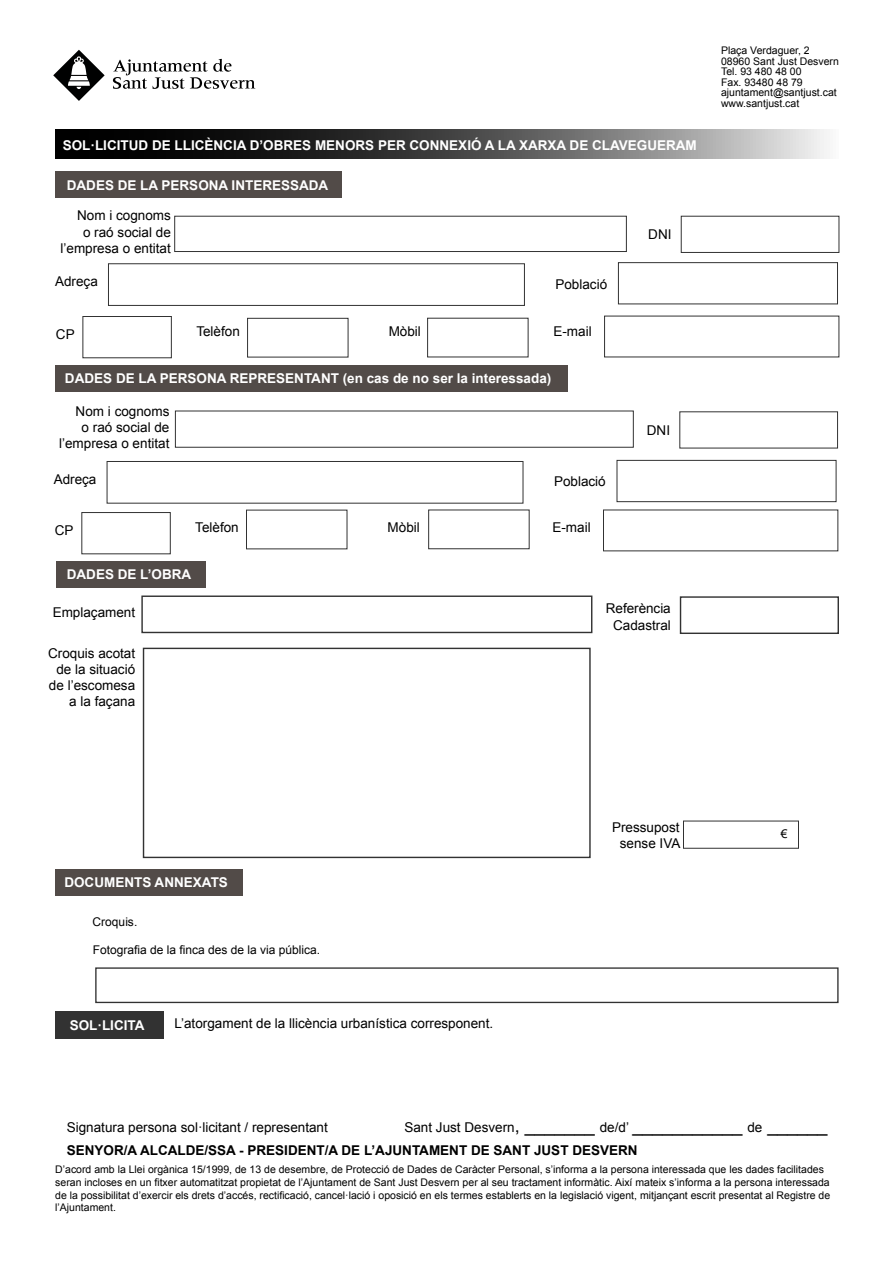
<style>
.page{position:relative;width:893px;height:1263px;background:#fff}
.page>*{position:absolute;margin:0;border:0;box-sizing:border-box;transform-origin:0 0}
.t1{font:18px "Arial";color:#000}
.t2{font:13.5px/16.2px "Arial";color:#000;text-align:right}
.t3{font:700 13.5px "Arial";color:#fff}
.t4{font:700 13.5px "Arial";color:#000}
.t5{font:12px "Arial";color:#000}
.t6{font:10.5px/10.5px "Arial";color:#000}
.s1{font-size:13.5px}
</style>
<div class="page">
<svg style="left:55px;top:130px;width:772px;height:29px;background:#525252"></svg>
<svg style="left:113px;top:59px;width:142px;height:30px"></svg>
<svg style="left:53px;top:50px;width:52px;height:51px"></svg>
<div style="left:681px;top:216px;width:158px;height:37px;border:1px solid #323232"></div>
<div style="left:108px;top:263px;width:417px;height:43px;border:1px solid #323232"></div>
<div style="left:56px;top:172px;width:286px;height:26px;background:#524b48"></div>
<div style="left:56px;top:365px;width:512px;height:27px;background:#524b48"></div>
<div style="left:618px;top:262px;width:220px;height:42px;border:1px solid #323232"></div>
<div style="left:175px;top:411px;width:459px;height:37px;border:1px solid #323232"></div>
<div style="left:107px;top:461px;width:416px;height:42px;border:1px solid #323232"></div>
<div style="left:683px;top:821px;width:116px;height:28px;border:1px solid #323232"></div>
<div style="left:617px;top:460px;width:219px;height:42px;border:1px solid #323232"></div>
<div style="left:56px;top:561px;width:150px;height:26px;background:#524b48"></div>
<div style="left:55px;top:869px;width:188px;height:26px;background:#524b48"></div>
<div style="left:55px;top:1011px;width:108px;height:27px;background:#323232"></div>
<div style="left:141px;top:595px;width:451px;height:38px;border:1px solid #323232"></div>
<div style="left:680px;top:596px;width:159px;height:38px;border:1px solid #323232"></div>
<div style="left:95px;top:967px;width:744px;height:36px;border:1px solid #323232"></div>
<div style="left:247px;top:318px;width:101px;height:39px;border:1px solid #323232"></div>
<div style="left:81px;top:512px;width:90px;height:42px;border:1px solid #323232"></div>
<div style="left:83px;top:316px;width:89px;height:42px;border:1px solid #323232"></div>
<div style="left:428px;top:510px;width:102px;height:39px;border:1px solid #323232"></div>
<div style="left:143px;top:648px;width:448px;height:210px;border:1px solid #323232"></div>
<div style="left:174px;top:216px;width:453px;height:36px;border:1px solid #323232"></div>
<p class="t3" style="left:63px;top:136px;width:636px">SOL·LICITUD DE LLICÈNCIA D’OBRES MENORS PER CONNEXIÓ A LA XARXA DE CLAVEGUERAM</p>
<p class="t3" style="left:67px;top:176px;width:263px">DADES DE LA PERSONA INTERESSADA</p>
<p class="t2" style="left:61px;top:208px;width:112px">Nom i cognoms<br>o raó social de l’empresa o entitat</p>
<p class="t2" style="left:55px;top:274px;width:44px">Adreça</p>
<p class="t2" style="left:56px;top:327px;width:20px">CP</p>
<p class="t2" style="left:196px;top:324px;width:45px">Telèfon</p>
<p class="t2" style="left:389px;top:324px;width:34px">Mòbil</p>
<p class="t2" style="left:555px;top:276px;width:53px">Població</p>
<p class="t2" style="left:553px;top:324px;width:40px">E-mail</p>
<p class="t3" style="left:65px;top:369px;width:488px">DADES DE LA PERSONA REPRESENTANT (en cas de no ser la interessada)</p>
<p class="t2" style="left:59px;top:403px;width:112px">Nom i cognoms<br>o raó social de l’empresa o entitat</p>
<p class="t2" style="left:54px;top:471px;width:44px">Adreça</p>
<p class="t2" style="left:554px;top:474px;width:53px">Població</p>
<p class="t2" style="left:55px;top:523px;width:20px">CP</p>
<p class="t2" style="left:195px;top:520px;width:45px">Telèfon</p>
<p class="t3" style="left:67px;top:565px;width:126px">DADES DE L’OBRA</p>
<p class="t2" style="left:388px;top:520px;width:34px">Mòbil</p>
<p class="t2" style="left:552px;top:520px;width:40px">E-mail</p>
<p class="t2" style="left:648px;top:226px;width:25px">DNI</p>
<p class="t2" style="left:647px;top:422px;width:25px">DNI</p>
<p class="t2" style="left:53px;top:604px;width:84px">Emplaçament</p>
<p class="t2" style="left:606px;top:601px;width:67px;text-align:center">Referència<br>Cadastral</p>
<p class="t2" style="left:48px;top:645px;width:89px">Croquis acotat de la situació de l’escomesa a la façana</p>
<p class="t6" style="left:721px;top:45px;width:119px">Plaça Verdaguer, 2<br>08960 Sant Just Desvern<br>Tel. 93 480 48 00<br>Fax. 93480 48 79 ajuntament@santjust.cat www.santjust.cat</p>
<p class="t3" style="left:64px;top:873px;width:165px">DOCUMENTS ANNEXATS</p>
<p class="t5" style="left:93px;top:914px;width:46px">Croquis.</p>
<p class="t5" style="left:93px;top:942px;width:229px">Fotografia de la finca des de la via pública.</p>
<p class="t3" style="left:70px;top:1016px;width:76px">SOL·LICITA</p>
<p class="t2" style="left:174px;top:1015px;width:320px">L’atorgament de la llicència urbanística corresponent.</p>
<p class="t2" style="left:612px;top:819px;width:70px;text-align:center">Pressupost sense IVA</p>
<p class="t5" style="left:781px;top:826px;width:8px">€</p>
<p class="t2" style="left:67px;top:1119px;width:263px">Signatura persona sol·licitant / representant</p>
<p class="t4" style="left:67px;top:1141px;width:572px">SENYOR/A ALCALDE/SSA - PRESIDENT/A DE L’AJUNTAMENT DE SANT JUST DESVERN</p>
<h1 class="t1" style="left:404px;top:1114px;width:425px"><span class="s1">Sant Just Desvern</span>, _______ <span class="s1">de/d’</span> ___________ <span class="s1">de</span> ______</h1>
<p class="t6" style="left:55px;top:1163px;width:776px;line-height:12.6px">D’acord amb la Llei orgànica 15/1999, de 13 de desembre, de Protecció de Dades de Caràcter Personal, s’informa a la persona interessada que les dades facilitades seran incloses en un fitxer automatitzat propietat de l’Ajuntament de Sant Just Desvern per al seu tractament informàtic. Així mateix s’informa a la persona interessada de la possibilitat d’exercir els drets d’accés, rectificació, cancel·lació i oposició en els termes establerts en la legislació vigent, mitjançant escrit presentat al Registre de l’Ajuntament.</p>
</div>
